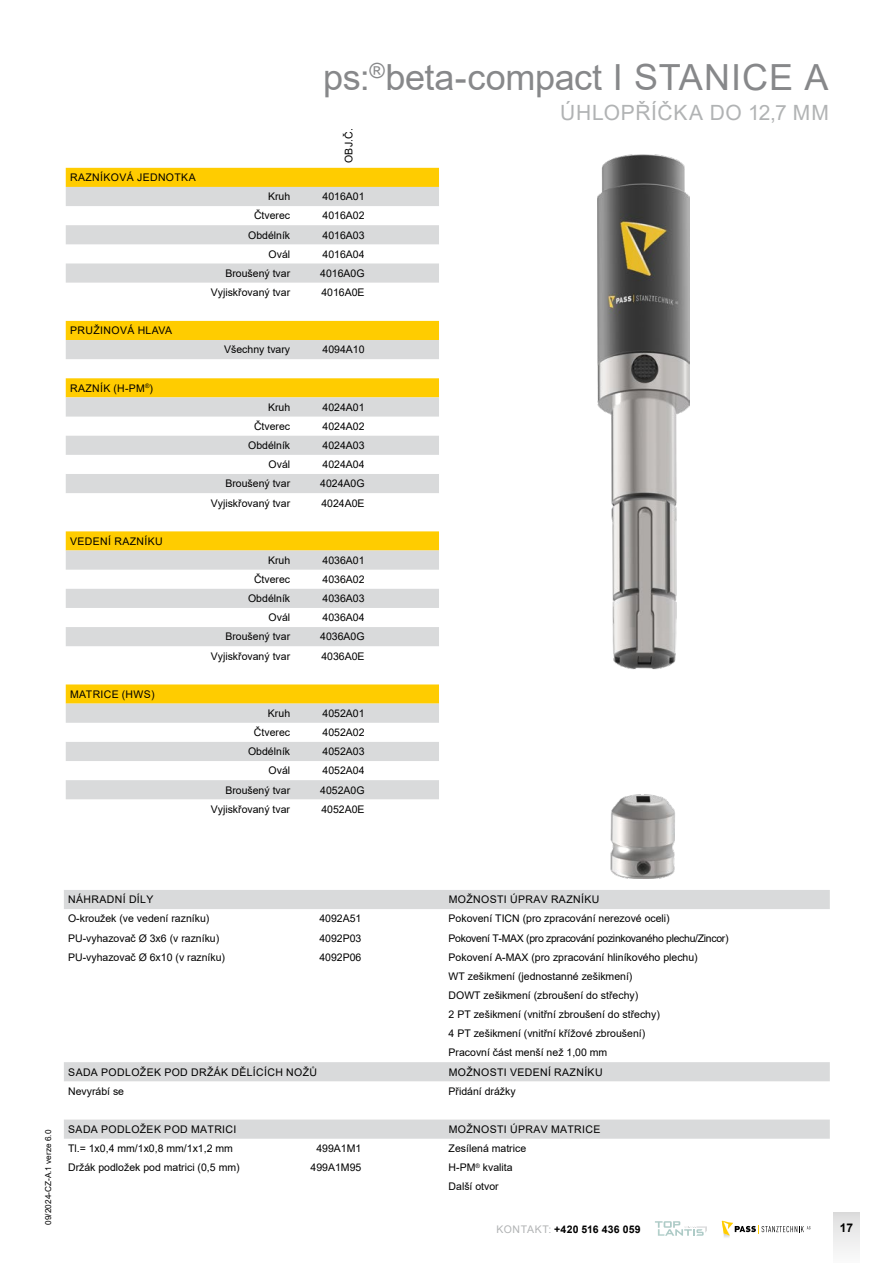
<style>
.page{position:relative;width:893px;height:1263px;background:#fff}
.page>*{position:absolute;margin:0;border:0;box-sizing:border-box;transform-origin:0 0}
.t1{font:36px "Arial";letter-spacing:-.005em;color:#87888a}
.t2{font:21px "Arial";letter-spacing:.035em;color:#b1b3b4}
.t3{font:700 12px "Arial";color:#000}
.t4{font:10.5px/19.2px "Arial";color:#000}
.t5{font:10.5px "Arial";letter-spacing:.035em;color:#000}
.t6{font:10.5px "Arial";letter-spacing:-.03em;color:#000}
.t7{font:700 10.5px "Arial";letter-spacing:.02em;color:#000}
.t8{font:8.25px "Arial";color:#000}
.s1{font-weight:400;color:#b1b3b4}
</style>
<div class="page">
<div style="left:834px;top:1212px;width:25px;height:51px;background:linear-gradient(to bottom,#dedede,#fbfbfb)"></div>
<svg style="left:722px;top:1221px;width:88px;height:17px"></svg>
<svg style="left:655px;top:1221px;width:52px;height:15px"></svg>
<img style="left:597px;top:155px;width:93px;height:723px">
<svg style="left:64px;top:890px;width:766px;height:249px"></svg>
<div style="left:66px;top:168px;width:373px;height:19px;background:#fc0"></div>
<svg style="left:66px;top:187px;width:373px;height:612px"></svg>
<p class="t5" style="left:70px;top:170px;width:127px">RAZNÍKOVÁ JEDNOTKA</p>
<p class="t5" style="left:70px;top:323px;width:103px">PRUŽINOVÁ HLAVA</p>
<p class="t5" style="left:70px;top:381px;width:84px">RAZNÍK (H-PM<sup>®</sup>)</p>
<p class="t5" style="left:70px;top:534px;width:94px">VEDENÍ RAZNÍKU</p>
<p class="t5" style="left:70px;top:687px;width:86px">MATRICE (HWS)</p>
<h1 class="t1" style="left:323px;top:53px;width:507px">ps:<sup>®</sup>beta-compact I STANICE A</h1>
<h2 class="t2" style="left:560px;top:98px;width:270px">ÚHLOPŘÍČKA DO 12,7 MM</h2>
<p class="t4" style="left:339px;top:163px;width:37px;rotate:-90deg">OBJ.Č.</p>
<p class="t4" style="left:268px;top:187px;width:24px">Kruh</p>
<p class="t4" style="left:323px;top:187px;width:44px">4016A01</p>
<p class="t4" style="left:254px;top:206px;width:38px">Čtverec</p>
<p class="t4" style="left:323px;top:206px;width:44px">4016A02</p>
<p class="t4" style="left:248px;top:225px;width:44px">Obdélník</p>
<p class="t4" style="left:323px;top:225px;width:44px">4016A03</p>
<p class="t4" style="left:269px;top:244px;width:23px">Ovál</p>
<p class="t4" style="left:323px;top:244px;width:44px">4016A04</p>
<p class="t4" style="left:225px;top:263px;width:66px">Broušený tvar</p>
<p class="t4" style="left:320px;top:263px;width:46px">4016A0G</p>
<p class="t4" style="left:211px;top:283px;width:81px">Vyjiskřovaný tvar</p>
<p class="t4" style="left:321px;top:283px;width:45px">4016A0E</p>
<p class="t4" style="left:224px;top:340px;width:67px">Všechny tvary</p>
<p class="t4" style="left:323px;top:340px;width:44px">4094A10</p>
<p class="t4" style="left:268px;top:397px;width:24px">Kruh</p>
<p class="t4" style="left:323px;top:397px;width:44px">4024A01</p>
<p class="t4" style="left:254px;top:417px;width:38px">Čtverec</p>
<p class="t4" style="left:323px;top:417px;width:44px">4024A02</p>
<p class="t4" style="left:248px;top:436px;width:44px">Obdélník</p>
<p class="t4" style="left:323px;top:436px;width:44px">4024A03</p>
<p class="t4" style="left:269px;top:455px;width:23px">Ovál</p>
<p class="t4" style="left:323px;top:455px;width:44px">4024A04</p>
<p class="t4" style="left:225px;top:474px;width:66px">Broušený tvar</p>
<p class="t4" style="left:320px;top:474px;width:46px">4024A0G</p>
<p class="t4" style="left:211px;top:493px;width:81px">Vyjiskřovaný tvar</p>
<p class="t4" style="left:321px;top:493px;width:45px">4024A0E</p>
<p class="t4" style="left:268px;top:550px;width:24px">Kruh</p>
<p class="t4" style="left:323px;top:550px;width:44px">4036A01</p>
<p class="t4" style="left:254px;top:570px;width:38px">Čtverec</p>
<p class="t4" style="left:323px;top:570px;width:44px">4036A02</p>
<p class="t4" style="left:248px;top:589px;width:44px">Obdélník</p>
<p class="t4" style="left:323px;top:589px;width:44px">4036A03</p>
<p class="t4" style="left:269px;top:608px;width:23px">Ovál</p>
<p class="t4" style="left:323px;top:608px;width:44px">4036A04</p>
<p class="t4" style="left:225px;top:627px;width:66px">Broušený tvar</p>
<p class="t4" style="left:320px;top:627px;width:46px">4036A0G</p>
<p class="t4" style="left:211px;top:646px;width:81px">Vyjiskřovaný tvar</p>
<p class="t4" style="left:321px;top:646px;width:45px">4036A0E</p>
<p class="t4" style="left:268px;top:704px;width:24px">Kruh</p>
<p class="t4" style="left:323px;top:704px;width:44px">4052A01</p>
<p class="t4" style="left:254px;top:723px;width:38px">Čtverec</p>
<p class="t4" style="left:323px;top:723px;width:44px">4052A02</p>
<p class="t4" style="left:248px;top:742px;width:44px">Obdélník</p>
<p class="t4" style="left:323px;top:742px;width:44px">4052A03</p>
<p class="t4" style="left:269px;top:761px;width:23px">Ovál</p>
<p class="t4" style="left:323px;top:761px;width:44px">4052A04</p>
<p class="t4" style="left:225px;top:780px;width:66px">Broušený tvar</p>
<p class="t4" style="left:320px;top:780px;width:46px">4052A0G</p>
<p class="t4" style="left:211px;top:799px;width:81px">Vyjiskřovaný tvar</p>
<p class="t4" style="left:321px;top:799px;width:45px">4052A0E</p>
<p class="t8" style="left:43px;top:1225px;width:96px;rotate:-90deg">09/2024-CZ-A.1 verze 6.0</p>
<p class="t5" style="left:68px;top:892px;width:87px">NÁHRADNÍ DÍLY</p>
<p class="t5" style="left:449px;top:892px;width:152px">MOŽNOSTI ÚPRAV RAZNÍKU</p>
<p class="t4" style="left:68px;top:909px;width:143px">O-kroužek (ve vedení razníku)</p>
<p class="t4" style="left:319px;top:909px;width:44px">4092A51</p>
<p class="t4" style="left:449px;top:909px;width:223px">Pokovení TICN (pro zpracování nerezové oceli)</p>
<p class="t4" style="left:68px;top:928px;width:153px">PU-vyhazovač Ø 3x6 (v razníku)</p>
<p class="t4" style="left:319px;top:928px;width:44px">4092P03</p>
<p class="t6" style="left:449px;top:931px;width:281px">Pokovení T-MAX (pro zpracování pozinkovaného plechu/Zincor)</p>
<p class="t4" style="left:68px;top:947px;width:158px">PU-vyhazovač Ø 6x10 (v razníku)</p>
<p class="t4" style="left:319px;top:947px;width:44px">4092P06</p>
<p class="t4" style="left:449px;top:947px;width:251px">Pokovení A-MAX (pro zpracování hliníkového plechu)<br>WT zešikmení (jednostanné zešikmení)<br>DOWT zešikmení (zbroušení do střechy)<br>2 PT zešikmení (vnitřní zbroušení do střechy)<br>4 PT zešikmení (vnitřní křížové zbroušení)<br>Pracovní část menší než 1,00 mm</p>
<p class="t5" style="left:68px;top:1064px;width:250px">SADA PODLOŽEK POD DRŽÁK DĚLÍCÍCH NOŽŮ</p>
<p class="t5" style="left:449px;top:1064px;width:155px">MOŽNOSTI VEDENÍ RAZNÍKU</p>
<p class="t4" style="left:68px;top:1081px;width:58px">Nevyrábí se</p>
<p class="t4" style="left:449px;top:1081px;width:69px">Přidání drážky</p>
<p class="t5" style="left:68px;top:1122px;width:170px">SADA PODLOŽEK POD MATRICI</p>
<p class="t5" style="left:449px;top:1122px;width:153px">MOŽNOSTI ÚPRAV MATRICE</p>
<p class="t4" style="left:68px;top:1139px;width:166px">Tl.= 1x0,4 mm/1x0,8 mm/1x1,2 mm</p>
<p class="t4" style="left:316px;top:1139px;width:46px">499A1M1</p>
<p class="t4" style="left:449px;top:1139px;width:79px">Zesílená matrice</p>
<p class="t4" style="left:68px;top:1158px;width:173px">Držák podložek pod matrici (0,5 mm)</p>
<p class="t4" style="left:311px;top:1158px;width:52px">499A1M95</p>
<p class="t4" style="left:449px;top:1158px;width:66px">H-PM<sup>®</sup> kvalita<br>Další otvor</p>
<p class="t7" style="left:497px;top:1222px;width:146px"><span class="s1">KONTAKT:</span> +420 516 436 059</p>
<p class="t3" style="left:840px;top:1220px;width:15px">17</p>
</div>
